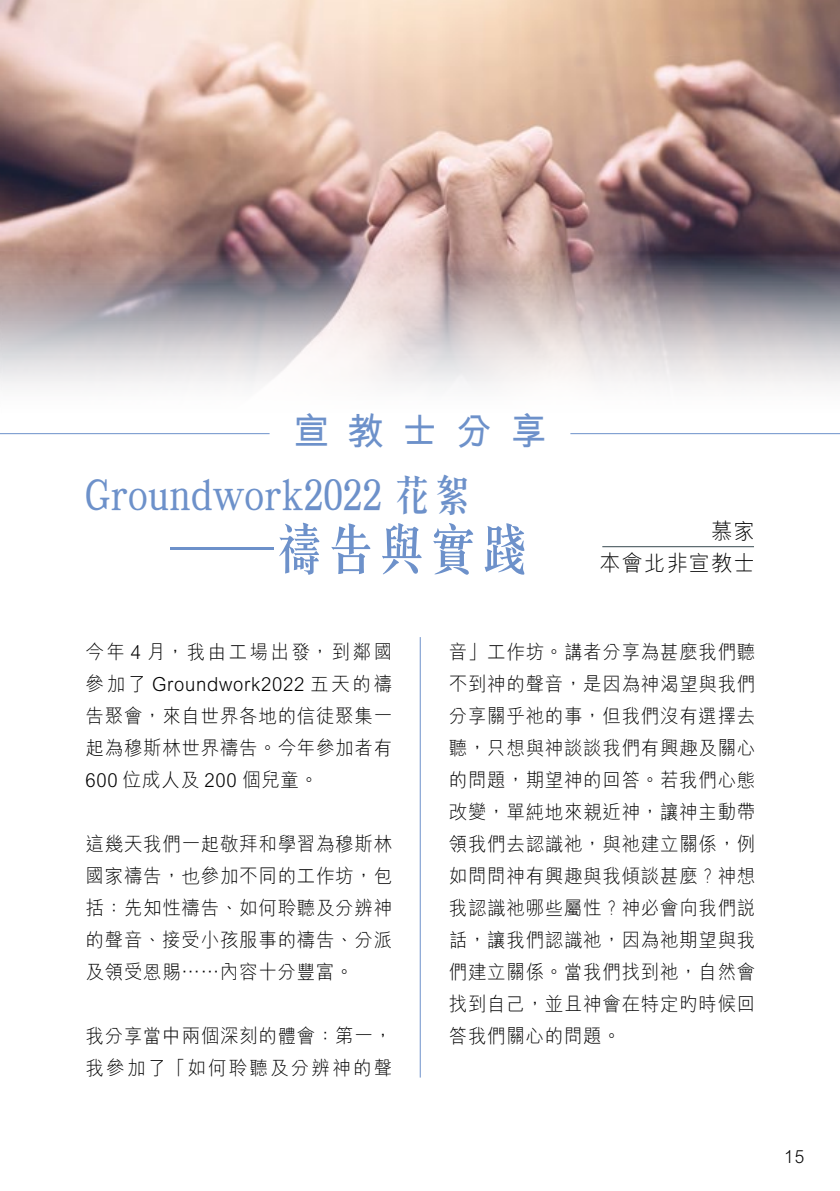
<style>
.page{position:relative;width:840px;height:1191px;background:#fff}
.page>*{position:absolute;margin:0;border:0;box-sizing:border-box;transform-origin:0 0}
.t1{font:500 54px "C Song 3 HK";color:#6d91ca;scale:.95 1}
.t2{font:500 42px "C Song 3 HK";color:#6d91ca;scale:.95 1}
.t3{font:700 38px "M Hei HK";letter-spacing:.5em;color:#6d91ca;scale:.95 1}
.t4{font:300 22px/32px "M Hei HK";letter-spacing:.07em;color:#000;text-align:right;scale:.95 1}
.t5{font:300 19.4px/32px "M Hei HK";letter-spacing:.04em;color:#000;text-align:justify;scale:.95 1}
.t6{font:300 19.4px/32px "M Hei HK";letter-spacing:.08em;color:#000;scale:.95 1}
.t7{font:300 18px "M Hei HK";color:#000;scale:.95 1}
</style>
<div class="page">
<img style="left:0;top:0;width:839px;height:388px">
<hr style="left:570px;top:433px;width:269px;height:1px;background:#6d91ca">
<hr style="left:0;top:433px;width:269px;height:1px;background:#6d91ca">
<hr style="left:419px;top:637px;width:1px;height:440px;background:#6d91ca">
<hr style="left:602px;top:546px;width:151px;height:1px;background:#37484f">
<h3 class="t3" style="left:293px;top:403px;width:267px">宣教士分享</h3>
<h2 class="t2" style="left:85px;top:462px;width:408px">Groundwork2022 花絮</h2>
<h1 class="t1" style="left:171px;top:507px;width:379px">──禱告與實踐</h1>
<p class="t4" style="left:599px;top:514px;width:165px">慕家<br>本會北非宣教士</p>
<p class="t5" style="left:86px;top:635px;width:324px">今年 4 月，我由工場出發，到鄰國參加了 Groundwork2022 五天的禱告聚會，來自世界各地的信徒聚集一起為穆斯林世界禱告。今年參加者有600 位成人及 200 個兒童。</p>
<p class="t5" style="left:86px;top:827px;width:324px">這幾天我們一起敬拜和學習為穆斯林國家禱告，也參加不同的工作坊，包括：先知性禱告、如何聆聽及分辨神的聲音、接受小孩服事的禱告、分派及領受恩賜……內容十分豐富。</p>
<p class="t6" style="left:86px;top:1019px;width:324px">我分享當中兩個深刻的體會：第一，我參加了「如何聆聽及分辨神的聲</p>
<p class="t5" style="left:448px;top:635px;width:324px">音」工作坊。講者分享為甚麼我們聽不到神的聲音，是因為神渴望與我們分享關乎祂的事，但我們沒有選擇去聽，只想與神談談我們有興趣及關心的問題，期望神的回答。若我們心態改變，單純地來親近神，讓神主動帶領我們去認識祂，與祂建立關係，例如問問神有興趣與我傾談甚麼？神想我認識祂哪些屬性？神必會向我們說話，讓我們認識祂，因為祂期望與我們建立關係。當我們找到祂，自然會找到自己，並且神會在特定旳時候回答我們關心的問題。</p>
<p class="t7" style="left:783px;top:1144px;width:23px">15</p>
</div>
